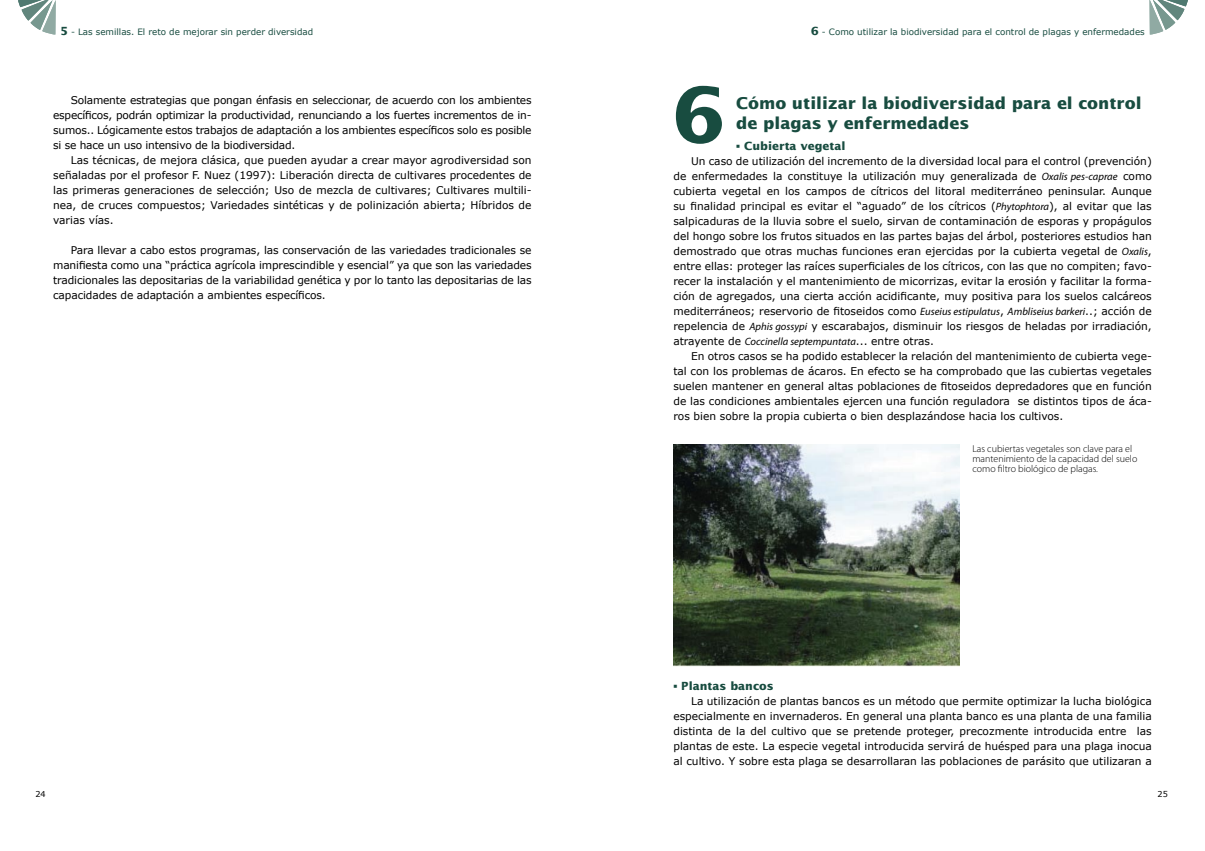
<style>
.page{position:relative;width:1205px;height:851px;background:#fff}
.page>*{position:absolute;margin:0;border:0;box-sizing:border-box;transform-origin:0 0}
.t1{font:700 76.38px "Lucida Sans";color:#184c40}
.t2{font:700 16.25px/20px "Lucida Sans";color:#184c40}
.t3{font:700 11.25px "Lucida Sans";color:#184c40}
.t4{font:10.62px/15px "Verdana";color:#000;text-align:justify}
.t5{font:300 10px/10px "Myriad Pro";color:#000}
.t6{font:8.75px "Verdana";color:#184c40}
.t7{font:8.12px "Verdana";color:#000}
.s1{font-family:"Lucida Sans";font-weight:700;font-size:11.25px}
.s2{font-family:"Arial"}
.s3{font-family:"Myriad Pro";font-style:italic}
</style>
<div class="page">
<svg style="left:18px;top:0;width:38px;height:35px"></svg>
<svg style="left:1149px;top:0;width:39px;height:35px"></svg>
<img style="left:673px;top:444px;width:286px;height:222px">
<p class="t6" style="left:60px;top:26px;width:254px"><span class="s1">5</span> - Las semillas. El reto de mejorar sin perder diversidad</p>
<p class="t4" style="left:53px;top:92px;width:480px;text-indent:18px">Solamente estrategias que pongan énfasis en seleccionar, de acuerdo con los ambientes específicos, podrán optimizar la productividad, renunciando a los fuertes incrementos de in&shy;sumos.. Lógicamente estos trabajos de adaptación a los ambientes específicos solo es posible si se hace un uso intensivo de la biodiversidad.</p>
<p class="t4" style="left:53px;top:152px;width:480px;text-indent:18px">Las técnicas, de mejora clásica, que pueden ayudar a crear mayor agrodiversidad son señaladas por el profesor F. Nuez (1997): Liberación directa de cultivares procedentes de las primeras generaciones de selección; Uso de mezcla de cultivares; Cultivares multili&shy;nea, de cruces compuestos; Variedades sintéticas y de polinización abierta; Híbridos de varias vías.</p>
<p class="t4" style="left:53px;top:242px;width:480px;text-indent:18px">Para llevar a cabo estos programas, las conservación de las variedades tradicionales se manifiesta como una “práctica agrícola imprescindible y esencial” ya que son las variedades tradicionales las depositarias de la variabilidad genética y por lo tanto las depositarias de las capacidades de adaptación a ambientes específicos.</p>
<p class="t7" style="left:35px;top:788px;width:12px">24</p>
<p class="t6" style="left:811px;top:26px;width:335px"><span class="s1">6</span> - Como utilizar la biodiversidad para el control de plagas y enfermedades</p>
<p class="t1" style="left:673px;top:72px;width:54px">6</p>
<p class="t2" style="left:736px;top:93px;width:407px">Cómo utilizar la biodiversidad para el control de plagas y enfermedades</p>
<p class="t3" style="left:736px;top:139px;width:111px"><span class="s2">▪</span> Cubierta vegetal</p>
<p class="t4" style="left:673px;top:153px;width:480px;text-indent:18px">Un caso de utilización del incremento de la diversidad local para el control (prevención) de enfermedades la constituye la utilización muy generalizada de <span class="s3">Oxalis pes-caprae</span> como cubierta vegetal en los campos de cítricos del litoral mediterráneo peninsular. Aunque su finalidad principal es evitar el “aguado” de los cítricos (<span class="s3">Phytophtora</span>), al evitar que las salpicaduras de la lluvia sobre el suelo, sirvan de contaminación de esporas y propágulos del hongo sobre los frutos situados en las partes bajas del árbol, posteriores estudios han demostrado que otras muchas funciones eran ejercidas por la cubierta vegetal de <span class="s3">Oxalis</span>, entre ellas: proteger las raíces superficiales de los cítricos, con las que no compiten; favo&shy;recer la instalación y el mantenimiento de micorrizas, evitar la erosión y facilitar la forma&shy;ción de agregados, una cierta acción acidificante, muy positiva para los suelos calcáreos mediterráneos; reservorio de fitoseidos como <span class="s3">Euseius estipulatus</span>, <span class="s3">Ambliseius barkeri</span>..; acción de repelencia de <span class="s3">Aphis gossypi</span> y escarabajos, disminuir los riesgos de heladas por irradiación, atrayente de <span class="s3">Coccinella septempuntata</span>... entre otras.</p>
<p class="t4" style="left:673px;top:348px;width:480px;text-indent:18px">En otros casos se ha podido establecer la relación del mantenimiento de cubierta vege&shy;tal con los problemas de ácaros. En efecto se ha comprobado que las cubiertas vegetales suelen mantener en general altas poblaciones de fitoseidos depredadores que en función de las condiciones ambientales ejercen una función reguladora se distintos tipos de áca&shy;ros bien sobre la propia cubierta o bien desplazándose hacia los cultivos.</p>
<p class="t5" style="left:972px;top:444px;width:166px">Las cubiertas vegetales son clave para el mantenimiento de la capacidad del suelo como filtro biológico de plagas.</p>
<p class="t3" style="left:673px;top:679px;width:102px"><span class="s2">▪</span> Plantas bancos</p>
<p class="t4" style="left:673px;top:693px;width:480px;text-indent:18px">La utilización de plantas bancos es un método que permite optimizar la lucha biológica especialmente en invernaderos. En general una planta banco es una planta de una familia distinta de la del cultivo que se pretende proteger, precozmente introducida entre las plantas de este. La especie vegetal introducida servirá de huésped para una plaga inocua al cultivo. Y sobre esta plaga se desarrollaran las poblaciones de parásito que utilizaran a</p>
<p class="t7" style="left:1157px;top:788px;width:12px">25</p>
</div>
